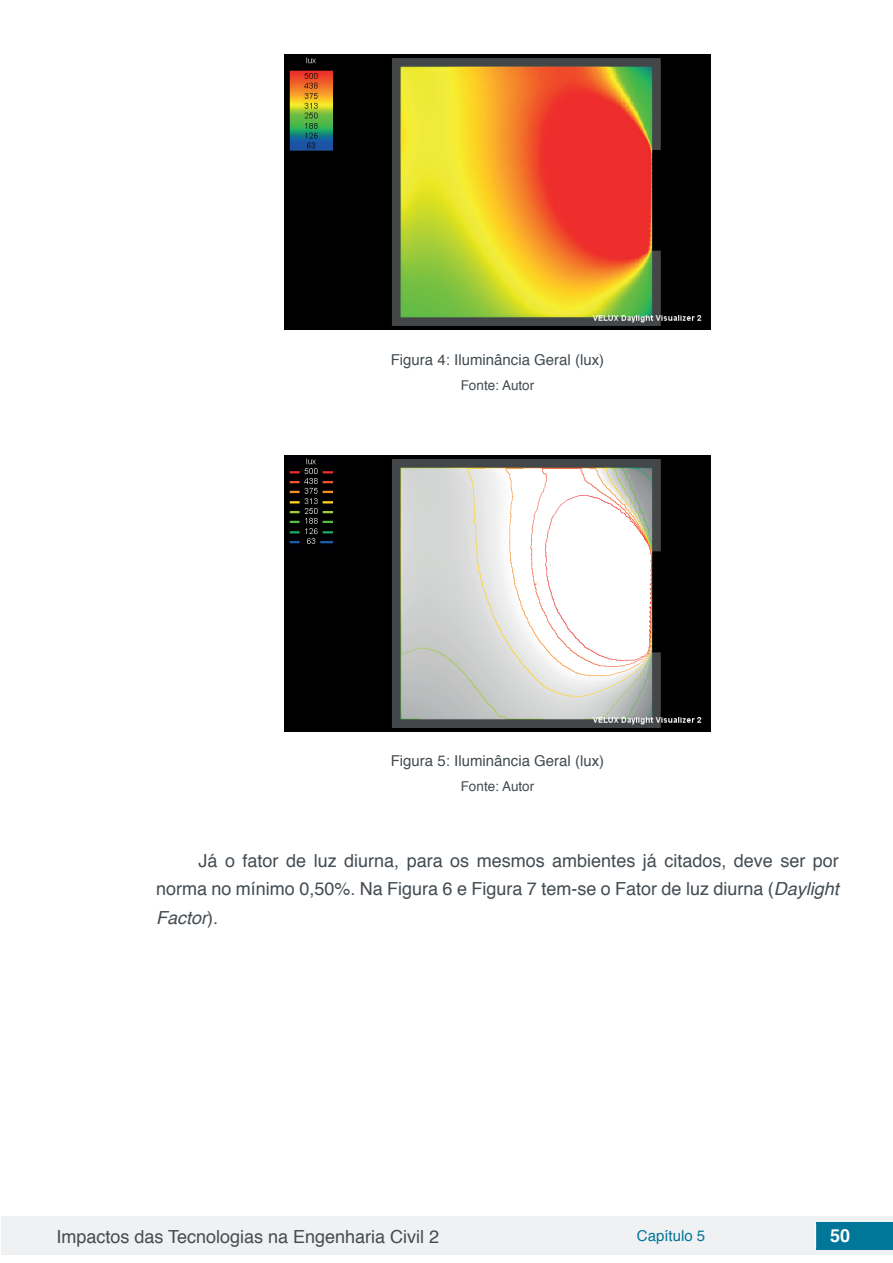
<style>
.page{position:relative;width:893px;height:1263px;background:#fff}
.page>*{position:absolute;margin:0;border:0;box-sizing:border-box;transform-origin:0 0}
.t1{font:18px/28.5px "Helvetica";color:#434c52;text-align:justify}
.t2{font:700 18px "Helvetica";color:#fff}
.t3{font:15px "Helvetica";color:#434c52}
.t4{font:15px "Helvetica";color:#007699}
.t5{font:13.5px "Helvetica";color:#434c52}
.s1{font-style:italic}
</style>
<div class="page">
<div style="left:1px;top:1216px;width:891px;height:38px;background:#f0f1f2"></div>
<div style="left:816px;top:1222px;width:77px;height:27px;background:#007699"></div>
<svg style="left:815px;top:1224px;width:1px;height:24px"></svg>
<img style="left:285px;top:54px;width:425px;height:276px">
<img style="left:285px;top:455px;width:425px;height:276px">
<p class="t3" style="left:391px;top:348px;width:215px">Figura 4: Iluminância Geral (lux)</p>
<p class="t5" style="left:461px;top:374px;width:75px">Fonte: Autor</p>
<p class="t3" style="left:391px;top:749px;width:215px">Figura 5: Iluminância Geral (lux)</p>
<p class="t5" style="left:461px;top:776px;width:75px">Fonte: Autor</p>
<p class="t1" style="left:156px;top:847px;width:684px;text-indent:43px">Já o fator de luz diurna, para os mesmos ambientes já citados, deve ser por norma no mínimo 0,50%. Na Figura 6 e Figura 7 tem-se o Fator de luz diurna (<span class="s1">Daylight Factor</span>).</p>
<p class="t1" style="left:56px;top:1223px;width:384px">Impactos das Tecnologias na Engenharia Civil 2</p>
<p class="t4" style="left:637px;top:1224px;width:70px">Capítulo 5</p>
<p class="t2" style="left:830px;top:1221px;width:22px">50</p>
</div>
